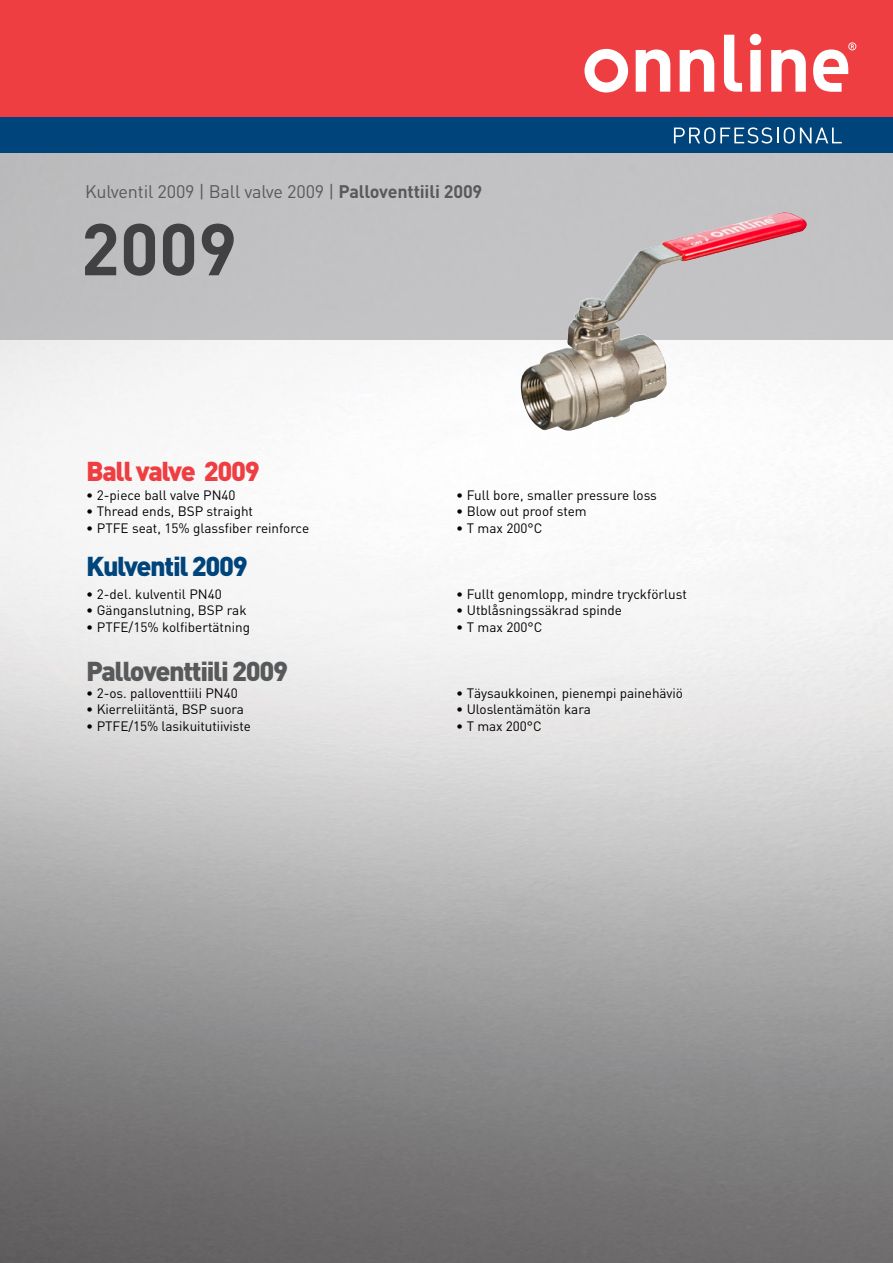
<style>
.page{position:relative;width:893px;height:1263px;background:#fff}
.page>*{position:absolute;margin:0;border:0;box-sizing:border-box;transform-origin:0 0}
.t1{font:700 72px "DIN";color:#414042}
.t2{font:900 27px "DIN";letter-spacing:-.05em;color:#58595b}
.t3{font:900 27px "DIN";letter-spacing:-.05em;color:#ef3e42}
.t4{font:900 27px "DIN";letter-spacing:-.05em;color:#00447c}
.t5{font:18px "DIN";letter-spacing:-.01em;color:#58595b}
.t6{font:13.5px "DIN";color:#000}
.s1{font-weight:700}
</style>
<div class="page">
<img style="left:0;top:340px;width:893px;height:923px">
<div style="left:0;top:0;width:893px;height:127px;background:#ef3e42"></div>
<div style="left:0;top:118px;width:893px;height:35px;background:#00447c"></div>
<div style="left:0;top:153px;width:893px;height:187px;background:#c1c1c3"></div>
<svg style="left:584px;top:34px;width:272px;height:58px"></svg>
<svg style="left:674px;top:127px;width:168px;height:17px"></svg>
<img style="left:519px;top:212px;width:288px;height:219px">
<h3 class="t5" style="left:85px;top:179px;width:399px">Kulventil 2009 | Ball valve 2009 | <span class="s1">Palloventtiili 2009</span></h3>
<h1 class="t1" style="left:81px;top:201px;width:158px">2009</h1>
<h2 class="t3" style="left:86px;top:453px;width:175px">Ball valve 2009</h2>
<p class="t6" style="left:86px;top:486px;width:151px">• 2-piece ball valve PN40</p>
<p class="t6" style="left:86px;top:502px;width:168px">• Thread ends, BSP straight</p>
<p class="t6" style="left:86px;top:519px;width:224px">• PTFE seat, 15% glassfiber reinforce</p>
<h2 class="t4" style="left:86px;top:548px;width:163px">Kulventil 2009</h2>
<p class="t6" style="left:86px;top:585px;width:137px">• 2-del. kulventil PN40</p>
<p class="t6" style="left:86px;top:601px;width:162px">• Gänganslutning, BSP rak</p>
<p class="t6" style="left:86px;top:618px;width:165px">• PTFE/15% kolfibertätning</p>
<h2 class="t2" style="left:86px;top:653px;width:203px">Palloventtiili 2009</h2>
<p class="t6" style="left:86px;top:684px;width:153px">• 2-os. palloventtiili PN40</p>
<p class="t6" style="left:86px;top:700px;width:159px">• Kierreliitäntä, BSP suora</p>
<p class="t6" style="left:86px;top:717px;width:166px">• PTFE/15% lasikuitutiiviste</p>
<p class="t6" style="left:456px;top:486px;width:202px">• Full bore, smaller pressure loss</p>
<p class="t6" style="left:456px;top:502px;width:132px">• Blow out proof stem</p>
<p class="t6" style="left:456px;top:519px;width:88px">• T max 200°C</p>
<p class="t6" style="left:456px;top:585px;width:232px">• Fullt genomlopp, mindre tryckförlust</p>
<p class="t6" style="left:456px;top:601px;width:167px">• Utblåsningssäkrad spinde</p>
<p class="t6" style="left:456px;top:618px;width:88px">• T max 200°C</p>
<p class="t6" style="left:456px;top:684px;width:228px">• Täysaukkoinen, pienempi painehäviö</p>
<p class="t6" style="left:456px;top:700px;width:136px">• Uloslentämätön kara</p>
<p class="t6" style="left:456px;top:717px;width:87px">• T max 200°C</p>
</div>
